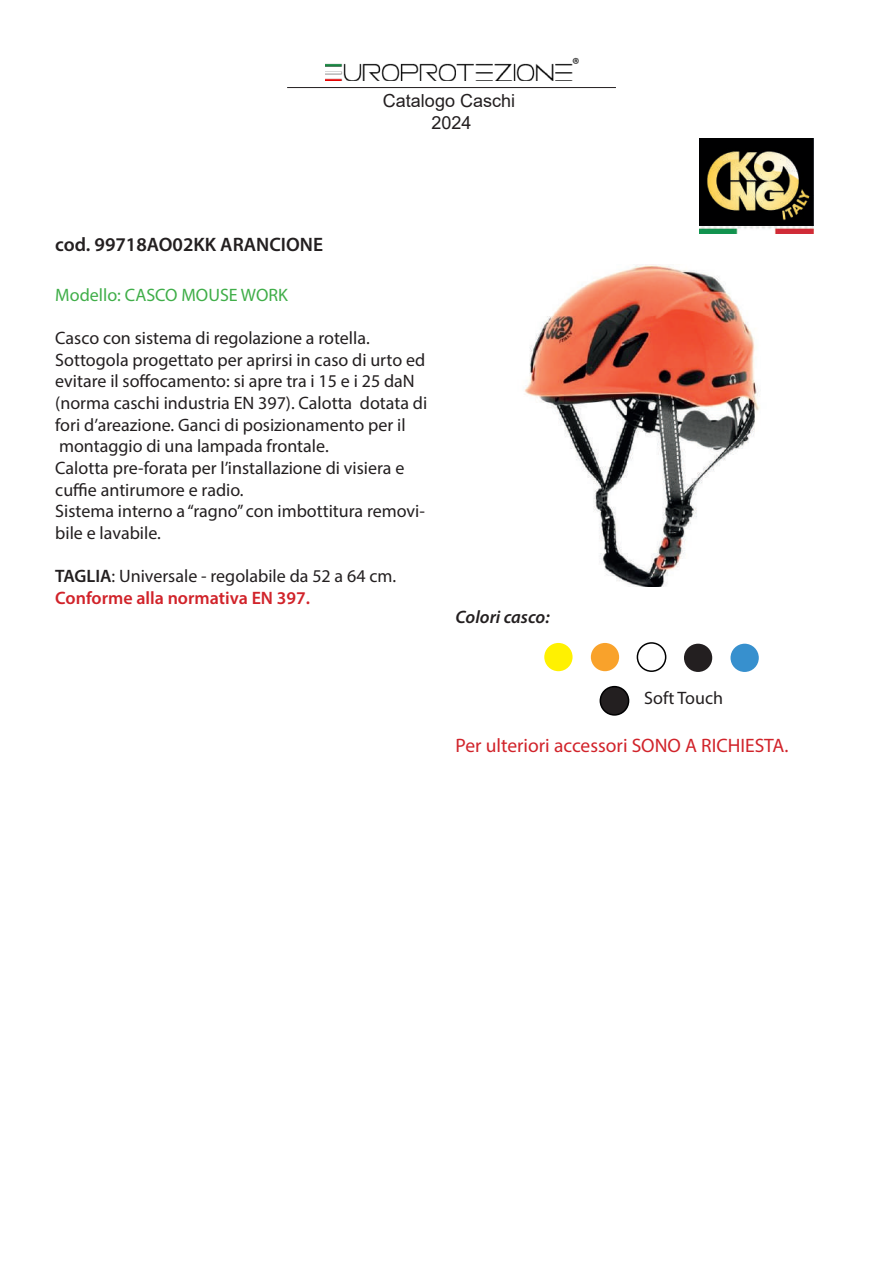
<style>
.page{position:relative;width:893px;height:1263px;background:#fff}
.page>*{position:absolute;margin:0;border:0;box-sizing:border-box;transform-origin:0 0}
.t1{font:19.5px "Myriad Pro";color:#d1232a}
.t2{font:600 19.5px "Myriad Pro";color:#231f20}
.t3{font:18px/21.6px "Myriad Pro";color:#231f20}
.t4{font:18px "Myriad Pro";color:#40ae49}
.t5{font:18px/21.9px "Arial";color:#231f20;text-align:center}
.t6{font:italic 600 18px "Myriad Pro";color:#231f20}
.s1{font-weight:600}
.s2{font-weight:600;color:#d1232a}
</style>
<div class="page">
<img style="left:325px;top:57px;width:253px;height:24px">
<hr style="left:287px;top:87px;width:329px;height:1px;background:#231f20">
<img style="left:524px;top:265px;width:236px;height:321px">
<img style="left:699px;top:138px;width:115px;height:95px">
<div style="left:544px;top:643px;width:29px;height:28px;background:#fff101;border-radius:50%"></div>
<div style="left:591px;top:643px;width:28px;height:28px;background:#f9a22b;border-radius:50%"></div>
<div style="left:637px;top:642px;width:29px;height:30px;border:2px solid #000001;border-radius:50%"></div>
<div style="left:684px;top:644px;width:28px;height:28px;background:#231f20;border-radius:50%"></div>
<div style="left:730px;top:644px;width:29px;height:28px;background:#3790ce;border-radius:50%"></div>
<div style="left:600px;top:687px;width:29px;height:28px;background:#231f20;border-radius:50%"></div>
<div style="left:600px;top:686px;width:29px;height:30px;border:2px solid #000001;border-radius:50%"></div>
<p class="t2" style="left:55px;top:232px;width:269px">cod. 99718AO02KK ARANCIONE</p>
<p class="t5" style="left:383px;top:90px;width:134px">Catalogo Caschi<br>2024</p>
<p class="t4" style="left:55px;top:284px;width:234px">Modello: CASCO MOUSE WORK</p>
<p class="t3" style="left:55px;top:327px;width:374px">Casco con sistema di regolazione a rotella.<br>Sottogola progettato per aprirsi in caso di urto ed evitare il soffocamento: si apre tra i 15 e i 25 daN (norma caschi industria EN 397). Calotta dotata di fori d’areazione. Ganci di posizionamento per il montaggio di una lampada frontale.<br>Calotta pre-forata per l’installazione di visiera e cuffie antirumore e radio.<br>Sistema interno a “ragno” con imbottitura removi&shy;bile e lavabile.</p>
<p class="t3" style="left:55px;top:565px;width:342px"><span class="s1">TAGLIA</span>: Universale - regolabile da 52 a 64 cm.<br><span class="s2">Conforme alla normativa EN 397.</span></p>
<p class="t6" style="left:455px;top:606px;width:96px">Colori casco:</p>
<p class="t3" style="left:644px;top:686px;width:80px">Soft Touch</p>
<p class="t1" style="left:455px;top:734px;width:334px">Per ulteriori accessori SONO A RICHIESTA.</p>
</div>
